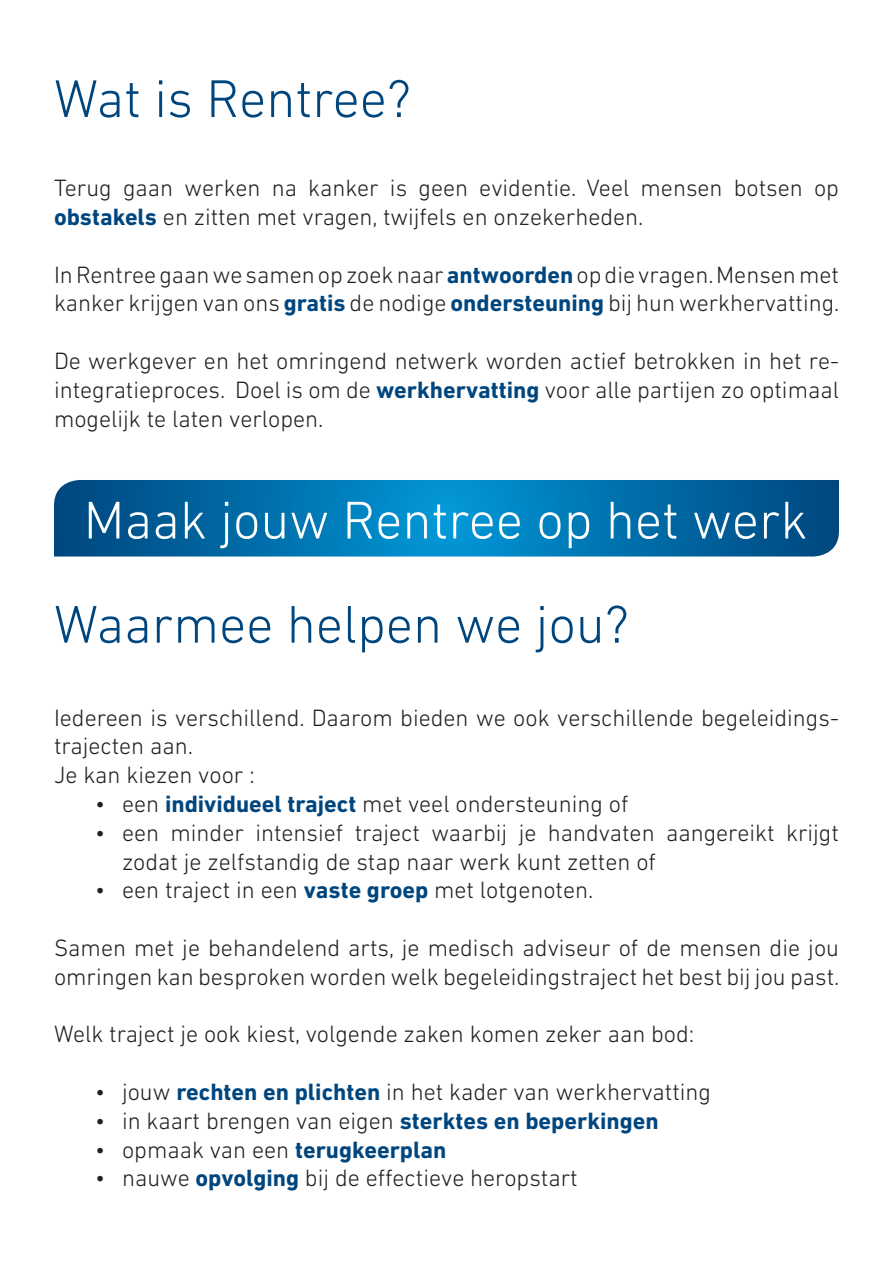
<style>
.page{position:relative;width:893px;height:1263px;background:#fff}
.page>*{position:absolute;margin:0;border:0;box-sizing:border-box;transform-origin:0 0}
.t1{font:300 54px "DIN Next LT Pro";color:#00467e}
.t2{font:300 54px "DIN Next LT Pro";color:#fff}
.t3{font:300 24px/28.8px "DIN Next LT Pro";color:#231f20}
.s1{font-weight:700;color:#00467e}
</style>
<div class="page">
<svg style="left:54px;top:480px;width:785px;height:76px;background:#016da9"></svg>
<p class="t1" style="left:54px;top:68px;width:358px">Wat is Rentree?</p>
<p class="t3" style="left:54px;top:173px;width:786px">Terug gaan werken na kanker is geen evidentie. Veel mensen botsen op <span class="s1">obstakels</span> en zitten met vragen, twijfels en onzekerheden.</p>
<p class="t3" style="left:54px;top:260px;width:787px">In Rentree gaan we samen op zoek naar <span class="s1">antwoorden</span> op die vragen. Mensen met kanker krijgen van ons <span class="s1">gratis</span> de nodige <span class="s1">ondersteuning</span> bij hun werkhervatting.</p>
<p class="t3" style="left:54px;top:346px;width:787px;text-align:justify">De werkgever en het omringend netwerk worden actief betrokken in het re&shy;integratieproces. Doel is om de <span class="s1">werkhervatting</span> voor alle partijen zo optimaal mogelijk te laten verlopen.</p>
<p class="t2" style="left:84px;top:489px;width:725px">Maak jouw Rentree op het werk</p>
<p class="t1" style="left:54px;top:593px;width:576px">Waarmee helpen we jou?</p>
<p class="t3" style="left:54px;top:703px;width:786px">Iedereen is verschillend. Daarom bieden we ook verschillende begeleidings&shy;trajecten aan.</p>
<p class="t3" style="left:54px;top:760px;width:202px">Je kan kiezen voor :</p>
<p class="t3" style="left:95px;top:789px;width:535px">• een <span class="s1">individueel traject</span> met veel ondersteuning of</p>
<p class="t3" style="left:122px;top:818px;width:718px;text-indent:-27px">• een minder intensief traject waarbij je handvaten aangereikt krijgt zodat je zelfstandig de stap naar werk kunt zetten of</p>
<p class="t3" style="left:95px;top:875px;width:500px">• een traject in een <span class="s1">vaste groep</span> met lotgenoten.</p>
<p class="t3" style="left:54px;top:933px;width:787px">Samen met je behandelend arts, je medisch adviseur of de mensen die jou omringen kan besproken worden welk begeleidingstraject het best bij jou past.</p>
<p class="t3" style="left:54px;top:1019px;width:642px">Welk traject je ook kiest, volgende zaken komen zeker aan bod:</p>
<p class="t3" style="left:95px;top:1077px;width:617px">• jouw <span class="s1">rechten en plichten</span> in het kader van werkhervatting</p>
<p class="t3" style="left:95px;top:1106px;width:565px">• in kaart brengen van eigen <span class="s1">sterktes en beperkingen</span></p>
<p class="t3" style="left:95px;top:1135px;width:353px">• opmaak van een <span class="s1">terugkeerplan</span></p>
<p class="t3" style="left:95px;top:1163px;width:484px">• nauwe <span class="s1">opvolging</span> bij de effectieve heropstart</p>
</div>
